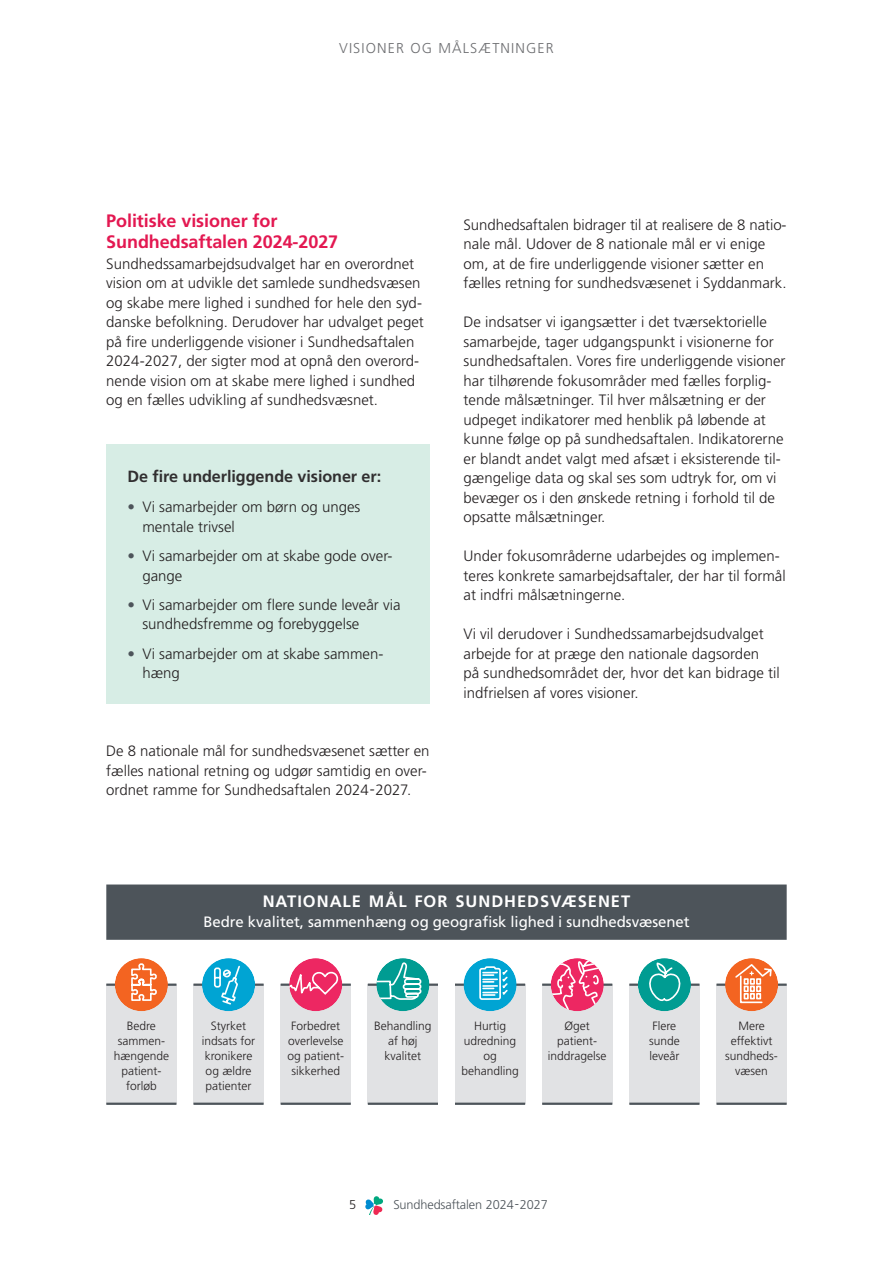
<style>
.page{position:relative;width:893px;height:1263px;background:#fff}
.page>*{position:absolute;margin:0;border:0;box-sizing:border-box;transform-origin:0 0}
.t1{font:700 18px/21px "Frutiger LT Pro";letter-spacing:-.005em;color:#e31851}
.t2{font:700 16.5px "Frutiger LT Pro";letter-spacing:.06em;color:#fff}
.t3{font:700 16.2px "Frutiger LT Pro";letter-spacing:-.005em;color:#312f30}
.t4{font:300 15px/19.5px "Frutiger LT Pro";color:#231f20}
.t5{font:15px "Frutiger LT Pro";letter-spacing:-.005em;color:#fff}
.t6{font:300 14.25px "Frutiger LT Pro";letter-spacing:.08em;color:#6c6d70}
.t7{font:12.75px "Frutiger LT Pro Light 3";letter-spacing:-.01em;color:#4d545a}
.t8{font:300 12.75px "Frutiger LT Pro";color:#231f20}
.t9{font:300 12px/15px "Frutiger";color:#231f20;text-align:center}
.s1{font-weight:700;color:#4d545a}
</style>
<div class="page">
<div style="left:106px;top:444px;width:323px;height:260px;background:#d7ede5"></div>
<svg style="left:365px;top:1196px;width:18px;height:19px"></svg>
<div style="left:106px;top:884px;width:681px;height:56px;background:#4d545a"></div>
<div style="left:106px;top:985px;width:70px;height:119px;background:#e1e2e4"></div>
<hr style="left:106px;top:1102px;width:70px;height:3px;background:#4d545a">
<div style="left:193px;top:985px;width:71px;height:119px;background:#e1e2e4"></div>
<hr style="left:193px;top:1102px;width:71px;height:3px;background:#4d545a">
<div style="left:281px;top:985px;width:70px;height:119px;background:#e1e2e4"></div>
<hr style="left:281px;top:1102px;width:70px;height:3px;background:#4d545a">
<div style="left:368px;top:985px;width:70px;height:119px;background:#e1e2e4"></div>
<hr style="left:368px;top:1102px;width:70px;height:3px;background:#4d545a">
<div style="left:455px;top:985px;width:70px;height:119px;background:#e1e2e4"></div>
<hr style="left:455px;top:1102px;width:70px;height:3px;background:#4d545a">
<div style="left:542px;top:985px;width:70px;height:119px;background:#e1e2e4"></div>
<hr style="left:542px;top:1102px;width:70px;height:3px;background:#4d545a">
<div style="left:629px;top:985px;width:70px;height:119px;background:#e1e2e4"></div>
<hr style="left:629px;top:1102px;width:70px;height:3px;background:#4d545a">
<div style="left:716px;top:985px;width:71px;height:119px;background:#e1e2e4"></div>
<hr style="left:716px;top:1102px;width:71px;height:3px;background:#4d545a">
<hr style="left:106px;top:983px;width:70px;height:3px;background:#4d545a">
<hr style="left:193px;top:983px;width:71px;height:3px;background:#4d545a">
<hr style="left:281px;top:983px;width:70px;height:3px;background:#4d545a">
<hr style="left:368px;top:983px;width:70px;height:3px;background:#4d545a">
<hr style="left:455px;top:983px;width:70px;height:3px;background:#4d545a">
<hr style="left:542px;top:983px;width:70px;height:3px;background:#4d545a">
<hr style="left:629px;top:983px;width:70px;height:3px;background:#4d545a">
<hr style="left:716px;top:983px;width:71px;height:3px;background:#4d545a">
<div style="left:115px;top:958px;width:53px;height:53px;background:#f36421;border-radius:50%"></div>
<svg style="left:131px;top:961px;width:28px;height:40px"></svg>
<div style="left:202px;top:958px;width:53px;height:53px;background:#00a4d3;border-radius:50%"></div>
<svg style="left:213px;top:965px;width:27px;height:40px"></svg>
<div style="left:289px;top:958px;width:53px;height:53px;background:#ed2762;border-radius:50%"></div>
<svg style="left:289px;top:966px;width:49px;height:33px"></svg>
<div style="left:376px;top:958px;width:53px;height:53px;background:#009c92;border-radius:50%"></div>
<svg style="left:376px;top:963px;width:46px;height:38px"></svg>
<div style="left:463px;top:958px;width:54px;height:53px;background:#00a4d3;border-radius:50%"></div>
<svg style="left:478px;top:958px;width:31px;height:53px"></svg>
<svg style="left:551px;top:958px;width:53px;height:53px"></svg>
<svg style="left:551px;top:959px;width:49px;height:52px"></svg>
<div style="left:638px;top:958px;width:53px;height:53px;background:#009c92;border-radius:50%"></div>
<svg style="left:648px;top:961px;width:33px;height:41px"></svg>
<div style="left:725px;top:958px;width:53px;height:53px;background:#f36421;border-radius:50%"></div>
<svg style="left:734px;top:963px;width:41px;height:41px"></svg>
<p class="t6" style="left:339px;top:40px;width:216px">VISIONER OG MÅLSÆTNINGER</p>
<h2 class="t1" style="left:106px;top:211px;width:233px">Politiske visioner for<br>Sundhedsaftalen 2024-2027</h2>
<p class="t4" style="left:106px;top:254px;width:319px">Sundhedssamarbejdsudvalget har en overordnet vision om at udvikle det samlede sundhedsvæsen og skabe mere lighed i sundhed for hele den syd&shy;danske befolkning. Derudover har udvalget peget på fire underliggende visioner i Sundhedsaftalen 2024-2027, der sigter mod at opnå den overord&shy;nende vision om at skabe mere lighed i sundhed og en fælles udvikling af sundhedsvæsnet.</p>
<h3 class="t3" style="left:128px;top:467px;width:255px">De fire underliggende visioner er:</h3>
<p class="t4" style="left:142px;top:497px;width:219px;text-indent:-15px"><span class="s1">•</span> Vi samarbejder om børn og unges mentale trivsel</p>
<p class="t4" style="left:142px;top:546px;width:252px;text-indent:-15px"><span class="s1">•</span> Vi samarbejder om at skabe gode over&shy;gange</p>
<p class="t4" style="left:142px;top:595px;width:260px;text-indent:-15px"><span class="s1">•</span> Vi samarbejder om flere sunde leveår via sundhedsfremme og forebyggelse</p>
<p class="t4" style="left:142px;top:644px;width:242px;text-indent:-15px"><span class="s1">•</span> Vi samarbejder om at skabe sammen&shy;hæng</p>
<p class="t4" style="left:106px;top:741px;width:325px">De 8 nationale mål for sundhedsvæsenet sætter en fælles national retning og udgør samtidig en over&shy;ordnet ramme for Sundhedsaftalen 2024-2027.</p>
<p class="t4" style="left:463px;top:215px;width:325px">Sundhedsaftalen bidrager til at realisere de 8 natio&shy;nale mål. Udover de 8 nationale mål er vi enige om, at de fire underliggende visioner sætter en fælles retning for sundhedsvæsenet i Syddanmark.</p>
<p class="t4" style="left:463px;top:312px;width:324px">De indsatser vi igangsætter i det tværsektorielle samarbejde, tager udgangspunkt i visionerne for sundhedsaftalen. Vores fire underliggende visioner har tilhørende fokusområder med fælles forplig&shy;tende målsætninger. Til hver målsætning er der udpeget indikatorer med henblik på løbende at kunne følge op på sundhedsaftalen. Indikatorerne er blandt andet valgt med afsæt i eksisterende til&shy;gængelige data og skal ses som udtryk for, om vi bevæger os i den ønskede retning i forhold til de opsatte målsætninger.</p>
<p class="t4" style="left:463px;top:546px;width:324px">Under fokusområderne udarbejdes og implemen&shy;teres konkrete samarbejdsaftaler, der har til formål at indfri målsætningerne.</p>
<p class="t4" style="left:463px;top:624px;width:318px">Vi vil derudover i Sundhedssamarbejdsudvalget arbejde for at præge den nationale dagsorden<br>på sundhedsområdet der, hvor det kan bidrage til indfrielsen af vores visioner.</p>
<h3 class="t2" style="left:263px;top:891px;width:369px">NATIONALE MÅL FOR SUNDHEDSVÆSENET</h3>
<p class="t5" style="left:203px;top:912px;width:488px">Bedre kvalitet, sammenhæng og geografisk lighed i sundhedsvæsenet</p>
<p class="t9" style="left:114px;top:1019px;width:57px">Bedre sammen&shy;hængende patient&shy;forløb</p>
<p class="t9" style="left:202px;top:1019px;width:55px">Styrket indsats for kronikere og ældre patienter</p>
<p class="t9" style="left:287px;top:1019px;width:58px">Forbedret overlevelse og patient&shy;sikkerhed</p>
<p class="t9" style="left:374px;top:1019px;width:59px">Behandling af høj kvalitet</p>
<p class="t9" style="left:461px;top:1019px;width:59px">Hurtig udredning og behandling</p>
<p class="t9" style="left:548px;top:1019px;width:60px">Øget patient&shy;inddragelse</p>
<p class="t9" style="left:649px;top:1019px;width:32px;text-align:left">Flere sunde leveår</p>
<p class="t9" style="left:725px;top:1019px;width:54px">Mere effektivt sundheds&shy;væsen</p>
<p class="t8" style="left:349px;top:1197px;width:9px">5</p>
<p class="t7" style="left:393px;top:1197px;width:156px">Sundhedsaftalen 2024-2027</p>
</div>
